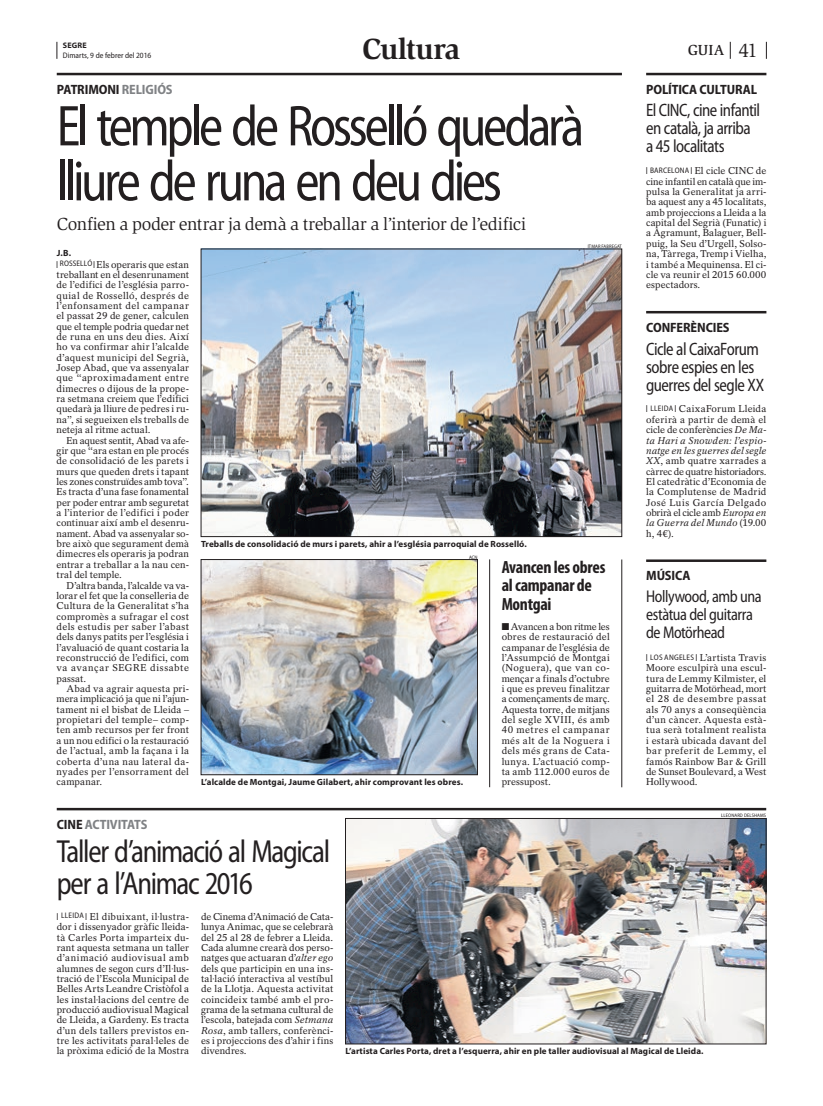
<style>
.page{position:relative;width:823px;height:1106px;background:#fff}
.page>*{position:absolute;margin:0;border:0;box-sizing:border-box;transform-origin:0 0}
.t1{font:semi-condensed 58px/55px "Myriad Pro";letter-spacing:-.06em;color:#231f20;scale:.9 1}
.t2{font:semi-condensed 32px/32px "Myriad Pro";letter-spacing:-.045em;color:#231f20;scale:.9 1}
.t3{font:700 30px "Slimbach Std";letter-spacing:-.03em;color:#231f20}
.t4{font:semi-condensed 18px/18px "Myriad Pro";letter-spacing:-.03em;color:#231f20;scale:.9 1}
.t5{font:18px "Slimbach Std";letter-spacing:-.02em;color:#231f20}
.t6{font:700 condensed 17.7px/18.7px "Myriad Pro";letter-spacing:-.015em;color:#231f20}
.t7{font:semi-condensed 17px/18px "Myriad Pro";letter-spacing:-.03em;color:#231f20;scale:.9 1}
.t8{font:500 15px "Slimbach Std";color:#231f20}
.t9{font:700 semi-condensed 13.5px "Myriad Pro";letter-spacing:-.01em;color:#231f20}
.t10{font:700 semi-condensed 13.5px "Myriad Pro";letter-spacing:-.01em;color:#808285}
.t11{font:9.9px/10.3px "Rotation LT Std";letter-spacing:.015em;color:#231f20;text-align:justify}
.t12{font:700 9px "Myriad Pro";letter-spacing:.01em;color:#231f20}
.t13{font:semi-condensed 8px "Myriad Pro";color:#231f20}
.t14{font:700 8px "Myriad Pro";letter-spacing:.02em;color:#231f20}
.t15{font:semi-condensed 5px "Myriad Pro";letter-spacing:.02em;color:#231f20}
.s1{color:#808285}
.s2{color:#231f20}
.s3{font-weight:400;font-size:20px}
.s4{font-style:italic}
</style>
<div class="page">
<svg style="left:57px;top:42px;width:1px;height:17px"></svg>
<svg style="left:729px;top:42px;width:1px;height:17px"></svg>
<svg style="left:765px;top:42px;width:1px;height:17px"></svg>
<hr style="left:57px;top:808px;width:708px;height:2px;background:#231f20">
<img style="left:347px;top:820px;width:416px;height:222px">
<div style="left:345px;top:818px;width:420px;height:226px;border:1px solid #231f20"></div>
<img style="left:203px;top:251px;width:416px;height:284px">
<div style="left:201px;top:249px;width:420px;height:288px;border:1px solid #231f20"></div>
<hr style="left:57px;top:73px;width:564px;height:2px;background:#231f20">
<img style="left:203px;top:561px;width:272px;height:212px">
<div style="left:201px;top:559px;width:276px;height:216px;border:1px solid #231f20"></div>
<hr style="left:621px;top:559px;width:1px;height:228px;background:#231f20">
<hr style="left:489px;top:559px;width:1px;height:228px;background:#231f20">
<hr style="left:645px;top:559px;width:120px;height:3px;background:#231f20">
<hr style="left:645px;top:311px;width:121px;height:2px;background:#231f20">
<hr style="left:645px;top:73px;width:121px;height:2px;background:#231f20">
<p class="t14" style="left:63px;top:40px;width:25px">Segre</p>
<p class="t13" style="left:63px;top:51px;width:90px">Dimarts, 9 de febrer del 2016</p>
<h3 class="t9" style="left:57px;top:81px;width:117px">PATRIMONI <span class="s1">RELIGIÓS</span></h3>
<h3 class="t3" style="left:362px;top:31px;width:99px">Cultura</h3>
<h1 class="t1" style="left:57px;top:100px;width:587px">El temple de Rosselló quedarà lliure de runa en deu dies</h1>
<h3 class="t5" style="left:57px;top:214px;width:470px">Confien a poder entrar ja demà a treballar a l’interior de l’edifici</h3>
<p class="t12" style="left:57px;top:247px;width:16px">j.b.</p>
<p class="t11" style="left:57px;top:259px;width:134px">❘ <sup>rosselló</sup>❘ Els operaris que estan treballant en el desenrunament de l’edifici de l’església parro&shy;quial de Rosselló, després de l’enfonsament del campanar el passat 29 de gener, calculen que el temple podria quedar net de runa en uns deu dies. Així ho va confirmar ahir l’alcalde d’aquest municipi del Segrià, Josep Abad, que va assenyalar que “aproximadament entre dimecres o dijous de la prope&shy;ra setmana creiem que l’edifici quedarà ja lliure de pedres i ru&shy;na”, si segueixen els treballs de neteja al ritme actual.</p>
<p class="t11" style="left:57px;top:435px;width:134px;text-indent:10px">En aquest sentit, Abad va afe&shy;gir que “ara estan en ple procés de consolidació de les parets i murs que queden drets i tapant les zones construïdes amb tova”.<br>Es tracta d’una fase fonamental per poder entrar amb seguretat a l’interior de l’edifici i poder continuar així amb el desenru&shy;nament. Abad va assenyalar so&shy;bre això que segurament demà dimecres els operaris ja podran entrar a treballar a la nau cen&shy;tral del temple.</p>
<p class="t11" style="left:57px;top:580px;width:134px;text-indent:10px">D’altra banda, l’alcalde va va&shy;lorar el fet que la conselleria de Cultura de la Generalitat s’ha compromès a sufragar el cost dels estudis per saber l’abast dels danys patits per l’església i l’avaluació de quant costaria la reconstrucció de l’edifici, com va avançar SEGRE dissabte passat.</p>
<p class="t11" style="left:57px;top:683px;width:134px;text-indent:10px">Abad va agrair aquesta pri&shy;mera implicació ja que ni l’ajun&shy;tament ni el bisbat de Lleida – propietari del temple– comp&shy;ten amb recursos per fer front a un nou edifici o la restauració de l’actual, amb la façana i la coberta d’una nau lateral da&shy;nyades per l’ensorrament del campanar.</p>
<p class="t15" style="left:587px;top:243px;width:33px">itmar fabregat</p>
<p class="t12" style="left:201px;top:538px;width:327px">Treballs de consolidació de murs i parets, ahir a l’església parroquial de Rosselló.</p>
<p class="t15" style="left:469px;top:554px;width:10px">acn</p>
<p class="t12" style="left:201px;top:776px;width:263px">L’alcalde de Montgai, Jaume Gilabert, ahir comprovant les obres.</p>
<h3 class="t6" style="left:501px;top:557px;width:105px">Avancen les obres al campanar de<br>Montgai</h3>
<p class="t11" style="left:501px;top:621px;width:109px">■ Avancen a bon ritme les obres de restauració del campanar de l’església de l’Assumpció de Montgai (Noguera), que van co&shy;mençar a finals d’octubre i que es preveu finalitzar a començaments de març.<br>Aquesta torre, de mitjans del segle XVIII, és amb 40 metres el campanar més alt de la Noguera i dels més grans de Cata&shy;lunya. L’actuació comp&shy;ta amb 112.000 euros de pressupost.</p>
<h3 class="t10" style="left:57px;top:816px;width:92px"><span class="s2">CINE</span> ACTIVITATS</h3>
<h2 class="t2" style="left:57px;top:836px;width:305px">Taller d’animació al Magical per a l’Animac 2016</h2>
<h3 class="t8" style="left:687px;top:41px;width:72px">guia <span class="s3">41</span></h3>
<h3 class="t9" style="left:646px;top:81px;width:112px">POLÍTICA CULTURAL</h3>
<h3 class="t4" style="left:645px;top:102px;width:128px">El CINC, cine infantil en català, ja arriba a 45 localitats</h3>
<p class="t11" style="left:645px;top:166px;width:122px">❘ <sup>barcelona</sup> ❘ El cicle CINC de cine infantil en català que im&shy;pulsa la Generalitat ja arri&shy;ba aquest any a 45 localitats, amb projeccions a Lleida a la capital del Segrià (Funatic) i a Agramunt, Balaguer, Bell&shy;puig, la Seu d’Urgell, Solso&shy;na, Tàrrega, Tremp i Vielha, i també a Mequinensa. El ci&shy;cle va reunir el 2015 60.000 espectadors.</p>
<h3 class="t9" style="left:646px;top:319px;width:85px">CONFERÈNCIES</h3>
<h3 class="t4" style="left:645px;top:340px;width:132px">Cicle al CaixaForum sobre espies en les guerres del segle XX</h3>
<p class="t11" style="left:645px;top:404px;width:122px">❘ <sup>Ll</sup> <sup>eida</sup> ❘ CaixaForum Lleida oferirà a partir de demà el cicle de conferències <span class="s4">De Ma&shy;ta Hari a Snowden: l’espio&shy;natge en les guerres del segle XX</span>, amb quatre xarrades a càrrec de quatre historiadors.<br>El catedràtic d’Economia de la Complutense de Madrid José Luis García Delgado obrirà el cicle amb <span class="s4">Europa en la Guerra del Mundo</span> (19.00 h, 4€).</p>
<h3 class="t9" style="left:646px;top:568px;width:46px">MÚSICA</h3>
<h3 class="t7" style="left:645px;top:588px;width:130px">Hollywood, amb una estàtua del guitarra de Motörhead</h3>
<p class="t11" style="left:645px;top:652px;width:122px">❘ <sup>los</sup> <sup>angel</sup> <sup>es</sup> ❘ L’artista Travis Moore esculpirà una escul&shy;tura de Lemmy Kilmister, el guitarra de Motörhead, mort el 28 de desembre passat als 70 anys a conseqüència d’un càncer. Aquesta està&shy;tua serà totalment realista i estarà ubicada davant del bar preferit de Lemmy, el famós Rainbow Bar &amp; Grill de Sunset Boulevard, a West Hollywood.</p>
<p class="t15" style="left:720px;top:813px;width:46px">lleonard delshams</p>
<p class="t11" style="left:57px;top:911px;width:134px">❘ <sup>Ll</sup> <sup>eida</sup> ❘ El dibuixant, il·lustra&shy;dor i dissenyador gràfic lleida&shy;tà Carles Porta imparteix du&shy;rant aquesta setmana un taller d’animació audiovisual amb alumnes de segon curs d’Il·lus&shy;tració de l’Escola Municipal de Belles Arts Leandre Cristòfol a les instal·lacions del centre de producció audiovisual Magical de Lleida, a Gardeny. Es tracta d’un dels tallers previstos en&shy;tre les activitats paral·leles de la pròxima edició de la Mostra</p>
<p class="t11" style="left:201px;top:911px;width:134px">de Cinema d’Animació de Cata&shy;lunya Animac, que se celebrarà del 25 al 28 de febrer a Lleida.<br>Cada alumne crearà dos perso&shy;natges que actuaran d’<span class="s4">alter ego </span>dels que participin en una ins&shy;tal·lació interactiva al vestíbul de la Llotja. Aquesta activitat coincideix també amb el pro&shy;grama de la setmana cultural de l’escola, batejada com <span class="s4">Setmana Rosa</span>, amb tallers, conferènci&shy;es i projeccions des d’ahir i fins divendres.</p>
<p class="t12" style="left:345px;top:1045px;width:359px">L’artista Carles Porta, dret a l’esquerra, ahir en ple taller audiovisual al Magical de Lleida.</p>
</div>
